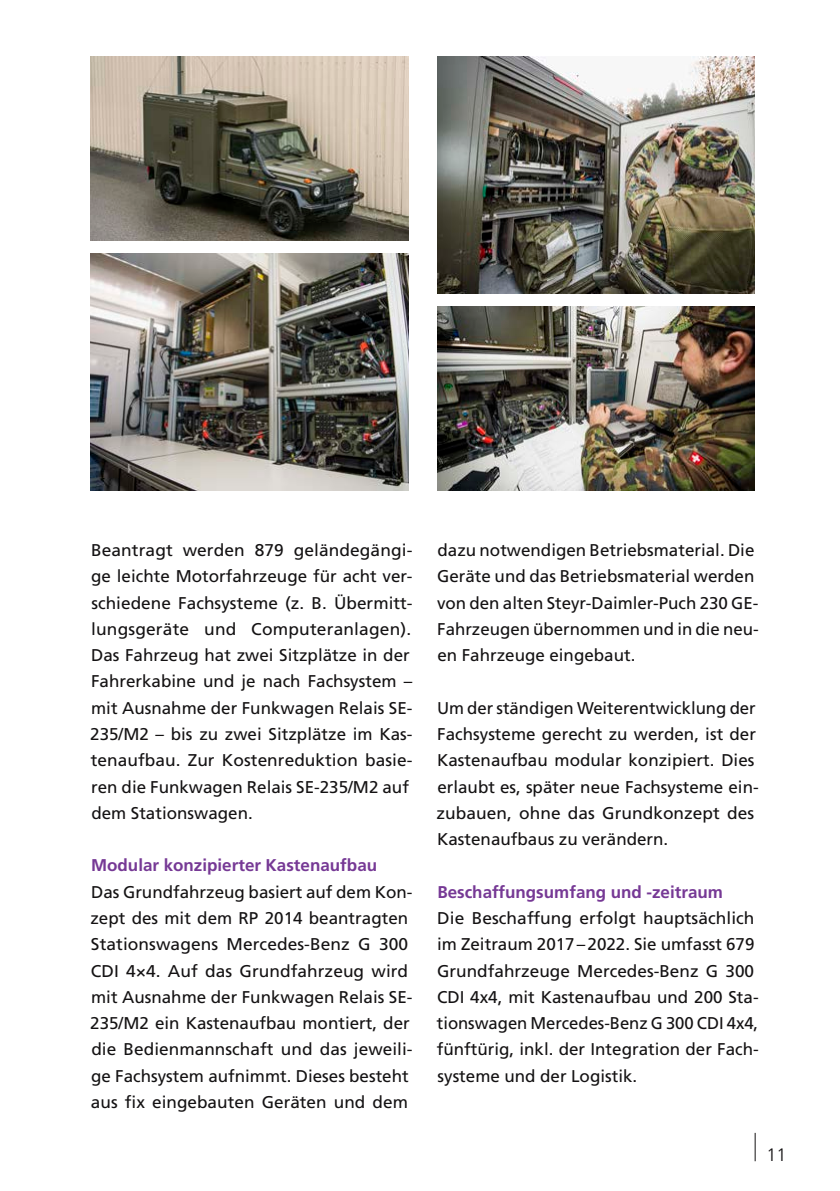
<style>
.page{position:relative;width:840px;height:1191px;background:#fff}
.page>*{position:absolute;margin:0;border:0;box-sizing:border-box;transform-origin:0 0}
.t1{font:300 18px "Frutiger LT Std";color:#141213}
.Grundschrift{font:17px/26.2px "Frutiger LT Std";color:#141213}
.Untertitel{font:700 17px "Frutiger LT Std";color:#763995}
</style>
<div class="page">
<svg style="left:754px;top:1133px;width:1px;height:28px"></svg>
<img style="left:91px;top:57px;width:317px;height:184px">
<img style="left:91px;top:254px;width:317px;height:236px">
<img style="left:437px;top:57px;width:317px;height:236px">
<img style="left:437px;top:306px;width:317px;height:184px">
<p class="Grundschrift" style="left:90px;top:537px;width:324px">Beantragt werden 879 geländegängi&shy;ge leichte Motorfahrzeuge für acht ver&shy;schiedene Fachsysteme (z. B. Übermitt&shy;lungsgeräte und Computeranlagen).<br>Das Fahrzeug hat zwei Sitzplätze in der Fahrerkabine und je nach Fachsystem – mit Ausnahme der Funkwagen Relais SE-235/M2 – bis zu zwei Sitzplätze im Kas&shy;tenaufbau. Zur Kostenreduktion basie&shy;ren die Funkwagen Relais SE-235/M2 auf dem Stationswagen.</p>
<p class="Untertitel" style="left:91px;top:855px;width:287px">Modular konzipierter Kastenaufbau</p>
<p class="Grundschrift" style="left:90px;top:878px;width:323px">Das Grundfahrzeug basiert auf dem Kon&shy;zept des mit dem RP 2014 beantragten Stationswagens Mercedes-Benz G 300<br>CDI 4×4. Auf das Grundfahrzeug wird mit Ausnahme der Funkwagen Relais SE-235/M2 ein Kastenaufbau montiert, der die Bedienmannschaft und das jeweili&shy;ge Fachsystem aufnimmt. Dieses besteht aus fix eingebauten Geräten und dem</p>
<p class="Grundschrift" style="left:437px;top:537px;width:323px">dazu notwendigen Betriebsmaterial. Die Geräte und das Betriebsmaterial werden von den alten Steyr-Daimler-Puch 230 GE-Fahrzeugen übernommen und in die neu&shy;en Fahrzeuge eingebaut.</p>
<p class="Grundschrift" style="left:436px;top:695px;width:323px">Um der ständigen Weiterentwicklung der Fachsysteme gerecht zu werden, ist der Kastenaufbau modular konzipiert. Dies erlaubt es, später neue Fachsysteme ein&shy;zubauen, ohne das Grundkonzept des Kastenaufbaus zu verändern.</p>
<p class="Untertitel" style="left:437px;top:881px;width:287px">Beschaffungsumfang und -zeitraum</p>
<p class="Grundschrift" style="left:436px;top:905px;width:323px">Die Beschaffung erfolgt hauptsächlich im Zeitraum 2017–2022. Sie umfasst 679<br>Grundfahrzeuge Mercedes-Benz G 300<br>CDI 4x4, mit Kastenaufbau und 200 Sta&shy;tionswagen Mercedes-Benz G 300 CDI 4x4, fünftürig, inkl. der Integration der Fach&shy;systeme und der Logistik.</p>
<p class="t1" style="left:766px;top:1144px;width:22px">11</p>
</div>
